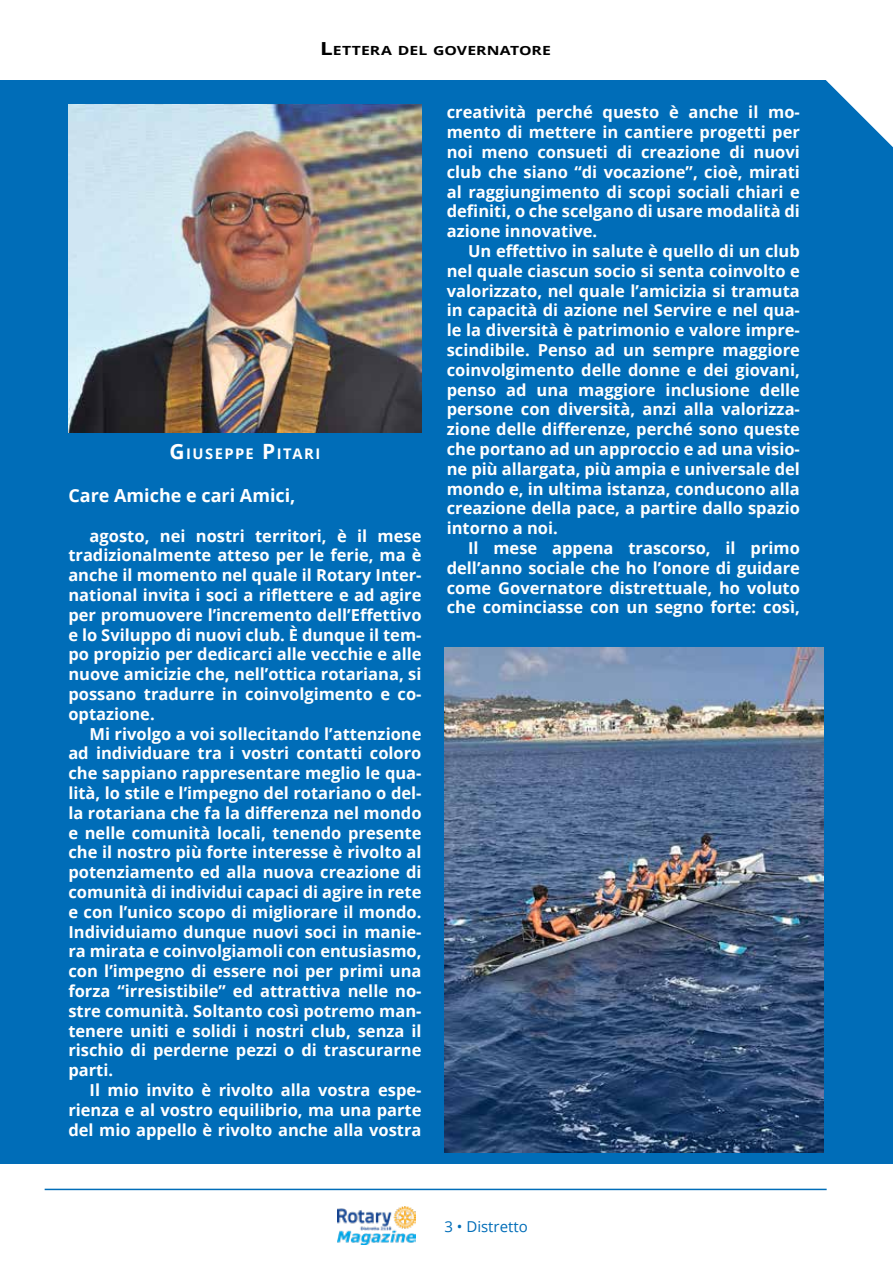
<style>
.page{position:relative;width:893px;height:1263px;background:#fff}
.page>*{position:absolute;margin:0;border:0;box-sizing:border-box;transform-origin:0 0}
.t1{font:700 18px "Open Sans";color:#fff}
.t2{font:700 16.5px "Open Sans";color:#fff}
.t3{font:15px "Open Sans";color:#006db8}
.t4{font:700 14.7px "Open Sans";letter-spacing:.1em;color:#fff}
.t5{font:700 12.6px "Open Sans";letter-spacing:.005em;color:#000;scale:1.25 1}
.s1{font-size:18px}
.s2{font-size:21px}
</style>
<div class="page">
<img style="left:337px;top:1206px;width:79px;height:39px">
<hr style="left:45px;top:1189px;width:782px;height:1px;background:#006db8">
<div style="left:0;top:80px;width:893px;height:1084px;background:#006db8"></div>
<img style="left:69px;top:105px;width:352px;height:327px">
<svg style="left:826px;top:80px;width:67px;height:67px"></svg>
<img style="left:444px;top:647px;width:379px;height:505px">
<p class="t5" style="left:320px;top:42px;width:186px"><span class="s1">L</span>ETTERA DEL GOVERNATORE</p>
<p class="t4" style="left:169px;top:443px;width:152px"><span class="s2">G</span>IUSEPPE <span class="s2">P</span>ITARI</p>
<p class="t1" style="left:68px;top:483px;width:229px">Care Amiche e cari Amici,</p>
<p class="t2" style="left:90px;top:524px;width:333px">agosto, nei nostri territori, è il mese</p>
<p class="t2" style="left:68px;top:544px;width:355px">tradizionalmente atteso per le ferie, ma è</p>
<p class="t2" style="left:68px;top:564px;width:355px">anche il momento nel quale il Rotary Inter-</p>
<p class="t2" style="left:68px;top:583px;width:355px">national invita i soci a riflettere e ad agire</p>
<p class="t2" style="left:68px;top:603px;width:355px">per promuovere l’incremento dell’Effettivo</p>
<p class="t2" style="left:68px;top:623px;width:355px">e lo Sviluppo di nuovi club. È dunque il tem-</p>
<p class="t2" style="left:68px;top:643px;width:355px">po propizio per dedicarci alle vecchie e alle</p>
<p class="t2" style="left:68px;top:663px;width:355px">nuove amicizie che, nell’ottica rotariana, si</p>
<p class="t2" style="left:68px;top:682px;width:355px">possano tradurre in coinvolgimento e co-</p>
<p class="t2" style="left:68px;top:702px;width:88px">optazione.</p>
<p class="t2" style="left:90px;top:722px;width:333px">Mi rivolgo a voi sollecitando l’attenzione</p>
<p class="t2" style="left:68px;top:742px;width:355px">ad individuare tra i vostri contatti coloro</p>
<p class="t2" style="left:68px;top:762px;width:355px">che sappiano rappresentare meglio le qua-</p>
<p class="t2" style="left:68px;top:781px;width:355px">lità, lo stile e l’impegno del rotariano o del-</p>
<p class="t2" style="left:68px;top:801px;width:355px">la rotariana che fa la differenza nel mondo</p>
<p class="t2" style="left:68px;top:821px;width:355px">e nelle comunità locali, tenendo presente</p>
<p class="t2" style="left:68px;top:841px;width:355px">che il nostro più forte interesse è rivolto al</p>
<p class="t2" style="left:68px;top:861px;width:355px">potenziamento ed alla nuova creazione di</p>
<p class="t2" style="left:68px;top:880px;width:355px">comunità di individui capaci di agire in rete</p>
<p class="t2" style="left:68px;top:900px;width:355px">e con l’unico scopo di migliorare il mondo.</p>
<p class="t2" style="left:68px;top:920px;width:355px">Individuiamo dunque nuovi soci in manie-</p>
<p class="t2" style="left:68px;top:940px;width:355px">ra mirata e coinvolgiamoli con entusiasmo,</p>
<p class="t2" style="left:68px;top:960px;width:355px">con l’impegno di essere noi per primi una</p>
<p class="t2" style="left:68px;top:979px;width:355px">forza “irresistibile” ed attrattiva nelle no-</p>
<p class="t2" style="left:68px;top:999px;width:355px">stre comunità. Soltanto così potremo man-</p>
<p class="t2" style="left:68px;top:1019px;width:355px">tenere uniti e solidi i nostri club, senza il</p>
<p class="t2" style="left:68px;top:1039px;width:355px">rischio di perderne pezzi o di trascurarne</p>
<p class="t2" style="left:68px;top:1059px;width:46px">parti.</p>
<p class="t2" style="left:90px;top:1078px;width:333px">Il mio invito è rivolto alla vostra espe-</p>
<p class="t2" style="left:68px;top:1098px;width:355px">rienza e al vostro equilibrio, ma una parte</p>
<p class="t2" style="left:68px;top:1118px;width:355px">del mio appello è rivolto anche alla vostra</p>
<p class="t2" style="left:447px;top:101px;width:355px">creatività perché questo è anche il mo-</p>
<p class="t2" style="left:447px;top:120px;width:355px">mento di mettere in cantiere progetti per</p>
<p class="t2" style="left:447px;top:140px;width:355px">noi meno consueti di creazione di nuovi</p>
<p class="t2" style="left:447px;top:160px;width:355px">club che siano “di vocazione”, cioè, mirati</p>
<p class="t2" style="left:447px;top:180px;width:355px">al raggiungimento di scopi sociali chiari e</p>
<p class="t2" style="left:447px;top:200px;width:355px">definiti, o che scelgano di usare modalità di</p>
<p class="t2" style="left:447px;top:219px;width:152px">azione innovative.</p>
<p class="t2" style="left:468px;top:239px;width:333px">Un effettivo in salute è quello di un club</p>
<p class="t2" style="left:447px;top:259px;width:355px">nel quale ciascun socio si senta coinvolto e</p>
<p class="t2" style="left:447px;top:279px;width:355px">valorizzato, nel quale l’amicizia si tramuta</p>
<p class="t2" style="left:447px;top:299px;width:355px">in capacità di azione nel Servire e nel qua-</p>
<p class="t2" style="left:447px;top:318px;width:355px">le la diversità è patrimonio e valore impre-</p>
<p class="t2" style="left:447px;top:338px;width:355px">scindibile. Penso ad un sempre maggiore</p>
<p class="t2" style="left:447px;top:358px;width:355px">coinvolgimento delle donne e dei giovani,</p>
<p class="t2" style="left:447px;top:378px;width:355px">penso ad una maggiore inclusione delle</p>
<p class="t2" style="left:447px;top:398px;width:355px">persone con diversità, anzi alla valorizza-</p>
<p class="t2" style="left:447px;top:417px;width:355px">zione delle differenze, perché sono queste</p>
<p class="t2" style="left:447px;top:437px;width:355px">che portano ad un approccio e ad una visio-</p>
<p class="t2" style="left:447px;top:457px;width:355px">ne più allargata, più ampia e universale del</p>
<p class="t2" style="left:447px;top:477px;width:355px">mondo e, in ultima istanza, conducono alla</p>
<p class="t2" style="left:447px;top:497px;width:355px">creazione della pace, a partire dallo spazio</p>
<p class="t2" style="left:447px;top:516px;width:113px">intorno a noi.</p>
<p class="t2" style="left:468px;top:536px;width:333px">Il mese appena trascorso, il primo</p>
<p class="t2" style="left:447px;top:556px;width:355px">dell’anno sociale che ho l’onore di guidare</p>
<p class="t2" style="left:447px;top:576px;width:355px">come Governatore distrettuale, ho voluto</p>
<p class="t2" style="left:447px;top:596px;width:355px">che cominciasse con un segno forte: così,</p>
<p class="t3" style="left:444px;top:1216px;width:85px">3 • Distretto</p>
</div>
